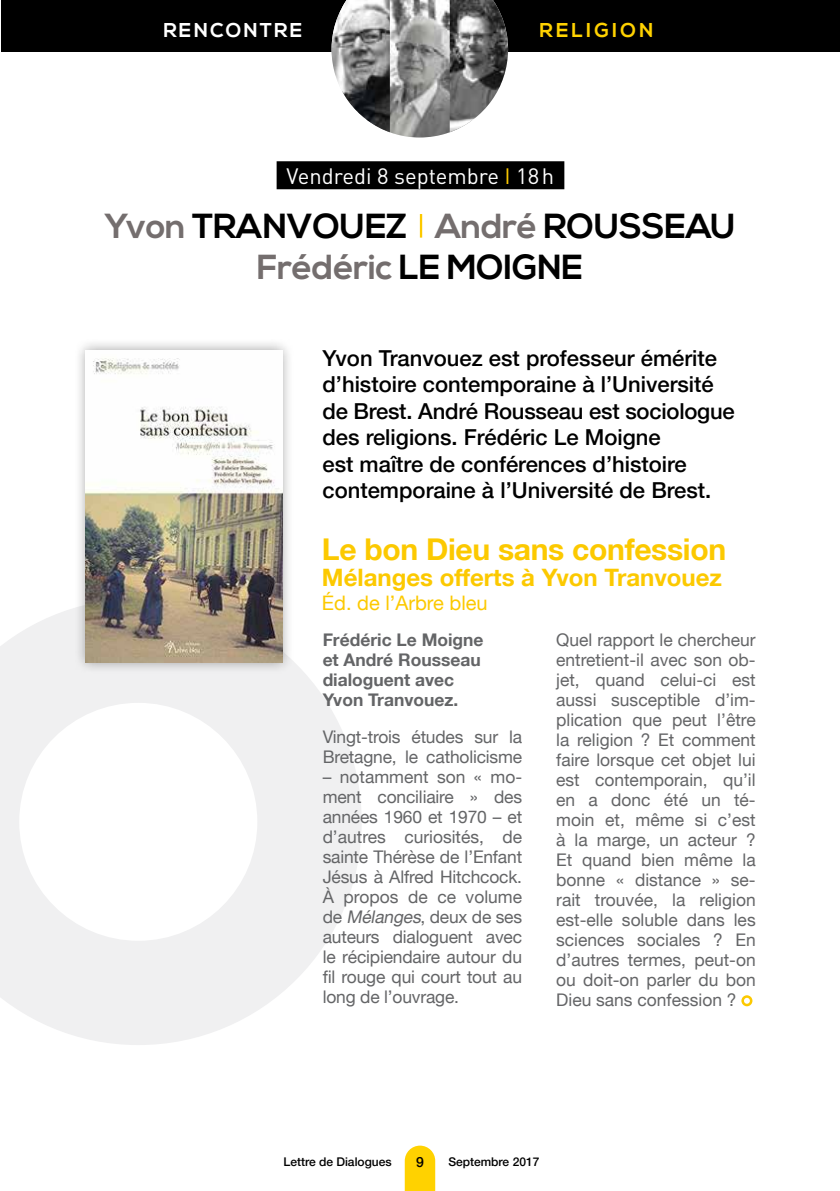
<style>
.page{position:relative;width:840px;height:1191px;background:#fff}
.page>*{position:absolute;margin:0;border:0;box-sizing:border-box;transform-origin:0 0}
.t1{font:700 34.8px/41.6px "Nexa";letter-spacing:-.01em;color:#000;text-align:center}
.t2{font:700 30px "Helvetica Neue LT";letter-spacing:-.01em;color:#fcc900}
.t3{font:700 24px "Helvetica Neue LT";color:#fcc900}
.t4{font:500 22px/26.4px "Helvetica Neue LT";color:#000}
.t5{font:22px "DIN";color:#fff}
.t6{font:20px "Helvetica Neue LT";color:#fcc900}
.t7{font:700 20px "Nexa";letter-spacing:.1em;color:#fff}
.t8{font:700 20px "Nexa";letter-spacing:.15em;color:#ffd200}
.t9{font:17.4px/20px "Helvetica Neue LT";letter-spacing:-.01em;color:#646567;text-align:justify}
.t10{font:700 17.4px/20px "Helvetica Neue LT";color:#646567}
.t11{font:500 14px "Helvetica Neue LT";color:#000}
.t12{font:500 12px "Helvetica Neue LT";color:#000}
.s1{color:#fcc900}
.s2{color:#746e6e}
.s3{font-style:italic}
</style>
<div class="page">
<svg style="left:404px;top:1145px;width:31px;height:46px"></svg>
<svg style="left:0;top:609px;width:361px;height:436px;fill:#f0f0f1"></svg>
<div style="left:19px;top:703px;width:238px;height:237px;background:#fff;border-radius:50%"></div>
<div style="left:1px;top:0;width:838px;height:51px;background:#000"></div>
<div style="left:276px;top:161px;width:288px;height:28px;background:#000"></div>
<hr style="left:419px;top:214px;width:3px;height:24px;background:#fcc900">
<svg style="left:741px;top:995px;width:11px;height:11px"></svg>
<div style="left:73px;top:338px;width:221px;height:336px;background:#000;opacity:.35"></div>
<img style="left:85px;top:350px;width:197px;height:312px">
<img style="left:389px;top:0;width:62px;height:137px">
<img style="left:449px;top:0;width:58px;height:132px">
<img style="left:331px;top:0;width:58px;height:132px">
<p class="t7" style="left:163px;top:19px;width:140px">RENCONTRE</p>
<p class="t8" style="left:539px;top:19px;width:115px">RELIGION</p>
<p class="t5" style="left:286px;top:162px;width:269px">Vendredi 8 septembre <span class="s1">I</span> 18h</p>
<h1 class="t1" style="left:104px;top:206px;width:633px"><span class="s2">Yvon</span> TRANVOUEZ <span class="s2">André</span> ROUSSEAU<br><span class="s2">Frédéric</span> LE MOIGNE</h1>
<p class="t4" style="left:322px;top:345px;width:413px">Yvon Tranvouez est professeur émérite d’histoire contemporaine à l’Université de Brest. André Rousseau est sociologue des religions. Frédéric Le Moigne<br>est maître de conférences d’histoire contemporaine à l’Université de Brest.</p>
<h2 class="t2" style="left:322px;top:530px;width:405px">Le bon Dieu sans confession</h2>
<h3 class="t3" style="left:322px;top:562px;width:401px">Mélanges offerts à Yvon Tranvouez</h3>
<p class="t6" style="left:322px;top:591px;width:167px">Éd. de l’Arbre bleu</p>
<p class="t10" style="left:322px;top:629px;width:162px">Frédéric Le Moigne et André Rousseau dialoguent avec<br>Yvon Tranvouez.</p>
<p class="t9" style="left:322px;top:727px;width:201px">Vingt-trois études sur la<br>Bretagne, le catholicisme</p>
<p class="t9" style="left:322px;top:767px;width:201px">– notamment son « mo&shy;ment conciliaire » des années 1960 et 1970 – et d’autres curiosités, de sainte Thérèse de l’Enfant Jésus à Alfred Hitchcock.<br>À propos de ce volume d e <span class="s3">Mélanges</span>, d e u x d e s e s auteurs dialoguent avec le récipiendaire autour du fil rouge qui court tout au long de l’ouvrage.</p>
<p class="t9" style="left:556px;top:629px;width:201px">Quel rapport le chercheur entretient-il avec son ob&shy;jet, quand celui-ci est aussi susceptible d’im&shy;plication que peut l’être la religion ? Et comment faire lorsque cet objet lui est contemporain, qu’il en a donc été un té&shy;moin et, même si c’est à la marge, un acteur ?<br>Et quand bien même la bonne « distance » se&shy;rait trouvée, la religion est-elle soluble dans les sciences sociales ? En d’autres termes, peut-on ou doit-on parler du bon Dieu sans confession ?</p>
<p class="t12" style="left:283px;top:1154px;width:110px">Lettre de Dialogues</p>
<p class="t11" style="left:416px;top:1153px;width:9px">9</p>
<p class="t12" style="left:448px;top:1154px;width:92px">Septembre 2017</p>
</div>
